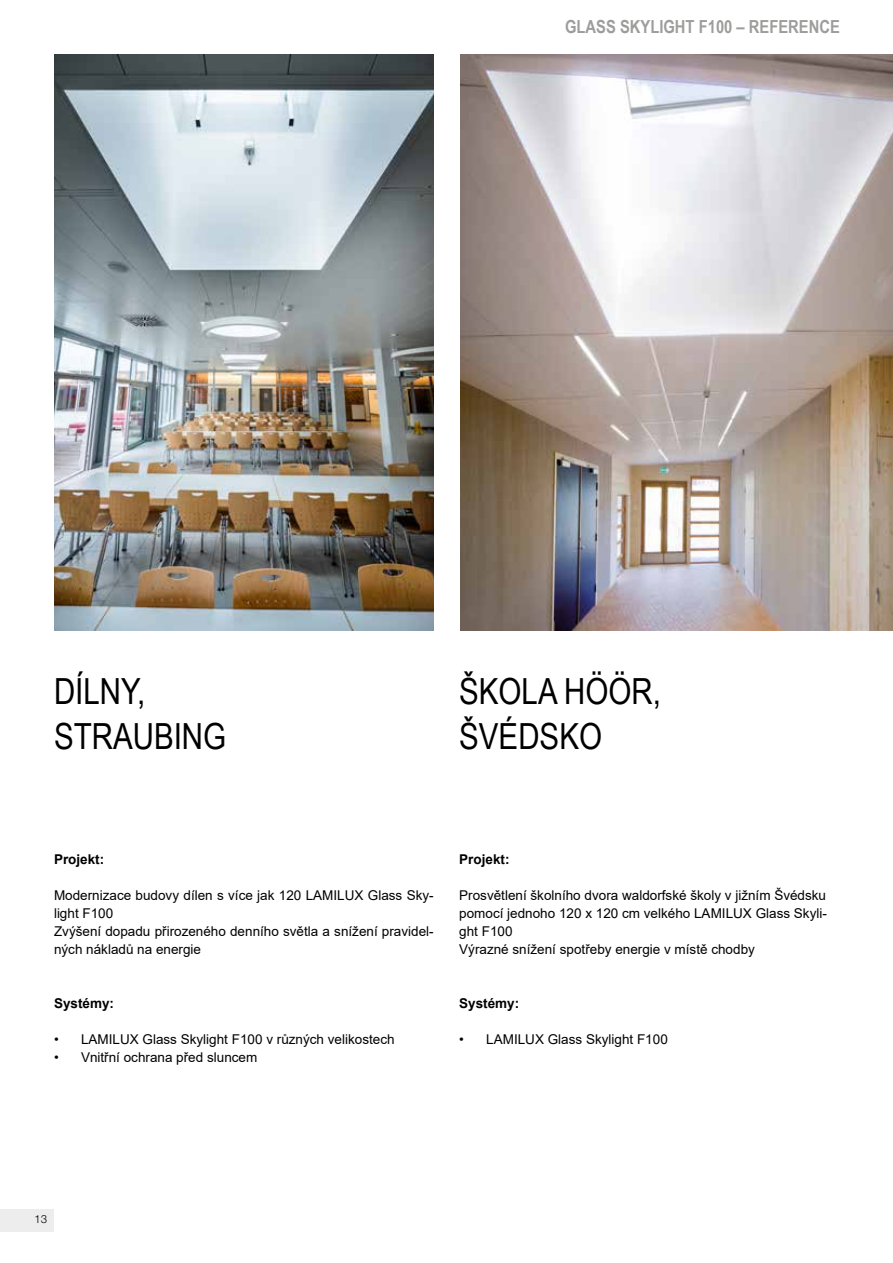
<style>
.page{position:relative;width:893px;height:1263px;background:#fff}
.page>*{position:absolute;margin:0;border:0;box-sizing:border-box;transform-origin:0 0}
.t1{font:36px/45px "Arial Narrow";color:#000}
.t2{font:700 18px "Arial Narrow";color:#9d9d9c}
.t3{font:13.5px/18px "Arial";color:#000}
.t4{font:700 13.5px "Arial";color:#000}
.t5{font:12px "Nimbus Sans Novus T";color:#000}
</style>
<div class="page">
<img style="left:54px;top:54px;width:380px;height:576px">
<img style="left:460px;top:54px;width:433px;height:576px">
<div style="left:0;top:1209px;width:54px;height:22px;background:#ededed"></div>
<h2 class="t2" style="left:565px;top:13px;width:276px">GLASS SKYLIGHT F100 – REFERENCE</h2>
<h1 class="t1" style="left:54px;top:668px;width:174px">DÍLNY,<br>STRAUBING</h1>
<h1 class="t1" style="left:459px;top:668px;width:203px">ŠKOLA HÖÖR,<br>ŠVÉDSKO</h1>
<p class="t4" style="left:54px;top:850px;width:52px">Projekt:</p>
<p class="t3" style="left:54px;top:886px;width:381px">Modernizace budovy dílen s více jak 120 LAMILUX Glass Sky&shy;light F100<br>Zvýšení dopadu přirozeného denního světla a snížení pravidel&shy;ných nákladů na energie</p>
<p class="t4" style="left:54px;top:994px;width:62px">Systémy:</p>
<p class="t3" style="left:54px;top:1030px;width:342px">• LAMILUX Glass Skylight F100 v různých velikostech</p>
<p class="t3" style="left:54px;top:1048px;width:205px">• Vnitřní ochrana před sluncem</p>
<p class="t4" style="left:459px;top:850px;width:52px">Projekt:</p>
<p class="t3" style="left:459px;top:886px;width:369px">Prosvětlení školního dvora waldorfské školy v jižním Švédsku pomocí jednoho 120 x 120 cm velkého LAMILUX Glass Skyli&shy;ght F100<br>Výrazné snížení spotřeby energie v místě chodby</p>
<p class="t4" style="left:459px;top:994px;width:62px">Systémy:</p>
<p class="t3" style="left:459px;top:1030px;width:210px">• LAMILUX Glass Skylight F100</p>
<p class="t5" style="left:34px;top:1212px;width:15px">13</p>
</div>
